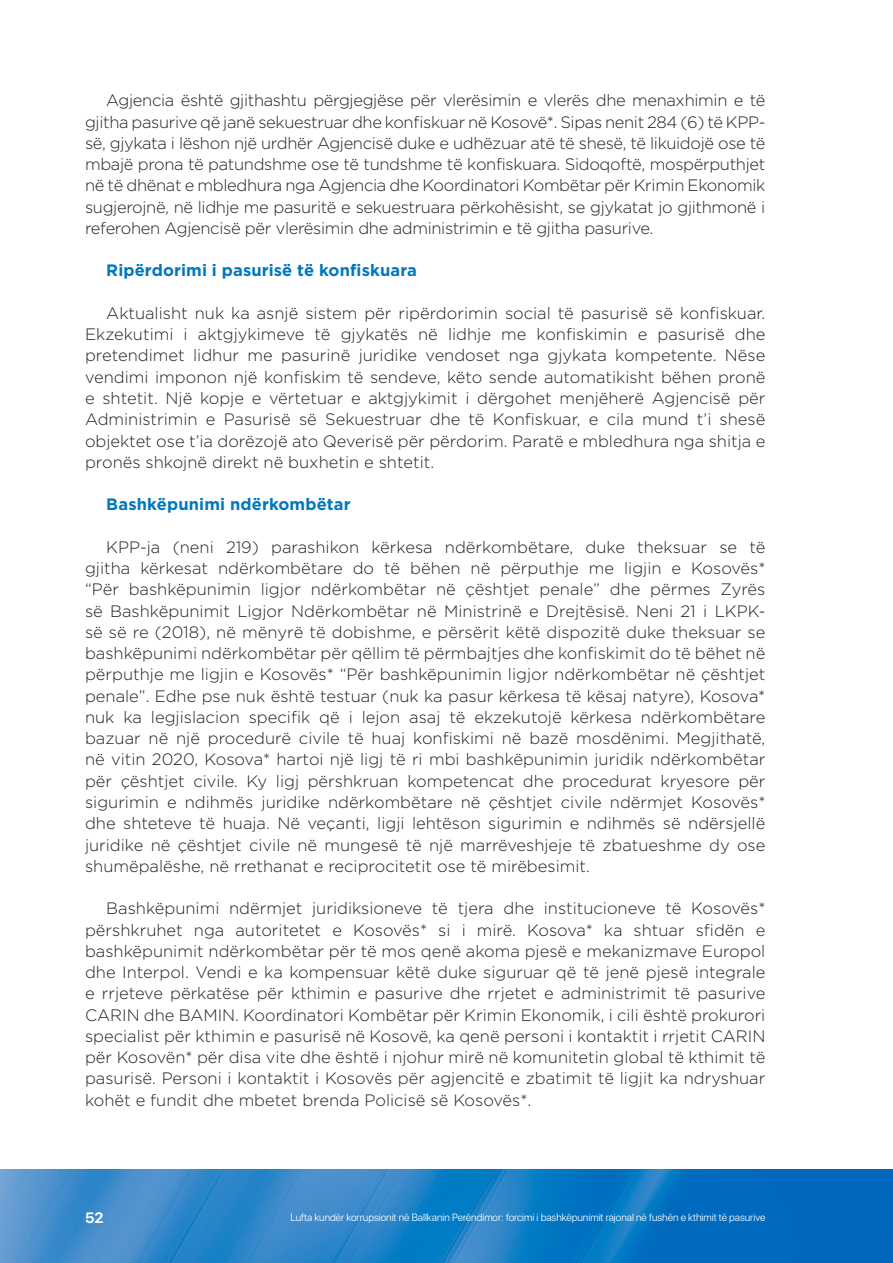
<style>
.page{position:relative;width:893px;height:1263px;background:#fff}
.page>*{position:absolute;margin:0;border:0;box-sizing:border-box;transform-origin:0 0}
.tekst{font:300 16.5px/21.3px "Gotham";color:#231f20;text-align:justify}
.tekst-2{font:700 16.5px "Gotham";letter-spacing:.01em;color:#0077bf}
.t1{font:700 15px "SF Pro Display";color:#fff}
.t2{font:300 10.5px "SF Pro Display";color:#fff}
</style>
<div class="page">
<img style="left:0;top:1169px;width:893px;height:94px">
<p class="tekst" style="left:85px;top:89px;width:682px;text-indent:21px">Agjencia është gjithashtu përgjegjëse për vlerësimin e vlerës dhe menaxhimin e të gjitha pasurive që janë sekuestruar dhe konfiskuar në Kosovë*. Sipas nenit 284 (6) të KPP&shy;së, gjykata i lëshon një urdhër Agjencisë duke e udhëzuar atë të shesë, të likuidojë ose të mbajë prona të patundshme ose të tundshme të konfiskuara. Sidoqoftë, mospërputhjet në të dhënat e mbledhura nga Agjencia dhe Koordinatori Kombëtar për Krimin Ekonomik sugjerojnë, në lidhje me pasuritë e sekuestruara përkohësisht, se gjykatat jo gjithmonë i referohen Agjencisë për vlerësimin dhe administrimin e të gjitha pasurive.</p>
<p class="tekst-2" style="left:106px;top:260px;width:312px">Ripërdorimi i pasurisë të konfiskuara</p>
<p class="tekst" style="left:85px;top:302px;width:682px;text-indent:21px">Aktualisht nuk ka asnjë sistem për ripërdorimin social të pasurisë së konfiskuar.<br>Ekzekutimi i aktgjykimeve të gjykatës në lidhje me konfiskimin e pasurisë dhe pretendimet lidhur me pasurinë juridike vendoset nga gjykata kompetente. Nëse vendimi imponon një konfiskim të sendeve, këto sende automatikisht bëhen pronë e shtetit. Një kopje e vërtetuar e aktgjykimit i dërgohet menjëherë Agjencisë për Administrimin e Pasurisë së Sekuestruar dhe të Konfiskuar, e cila mund t’i shesë objektet ose t’ia dorëzojë ato Qeverisë për përdorim. Paratë e mbledhura nga shitja e pronës shkojnë direkt në buxhetin e shtetit.</p>
<p class="tekst-2" style="left:106px;top:493px;width:246px">Bashkëpunimi ndërkombëtar</p>
<p class="tekst" style="left:85px;top:536px;width:682px;text-indent:21px">KPP-ja (neni 219) parashikon kërkesa ndërkombëtare, duke theksuar se të gjitha kërkesat ndërkombëtare do të bëhen në përputhje me ligjin e Kosovës* “Për bashkëpunimin ligjor ndërkombëtar në çështjet penale” dhe përmes Zyrës së Bashkëpunimit Ligjor Ndërkombëtar në Ministrinë e Drejtësisë. Neni 21 i LKPK&shy;së së re (2018), në mënyrë të dobishme, e përsërit këtë dispozitë duke theksuar se bashkëpunimi ndërkombëtar për qëllim të përmbajtjes dhe konfiskimit do të bëhet në përputhje me ligjin e Kosovës* “Për bashkëpunimin ligjor ndërkombëtar në çështjet penale”. Edhe pse nuk është testuar (nuk ka pasur kërkesa të kësaj natyre), Kosova* nuk ka legjislacion specifik që i lejon asaj të ekzekutojë kërkesa ndërkombëtare bazuar në një procedurë civile të huaj konfiskimi në bazë mosdënimi. Megjithatë, në vitin 2020, Kosova* hartoi një ligj të ri mbi bashkëpunimin juridik ndërkombëtar për çështjet civile. Ky ligj përshkruan kompetencat dhe procedurat kryesore për sigurimin e ndihmës juridike ndërkombëtare në çështjet civile ndërmjet Kosovës* dhe shteteve të huaja. Në veçanti, ligji lehtëson sigurimin e ndihmës së ndërsjellë juridike në çështjet civile në mungesë të një marrëveshjeje të zbatueshme dy ose shumëpalëshe, në rrethanat e reciprocitetit ose të mirëbesimit.</p>
<p class="tekst" style="left:85px;top:897px;width:682px;text-indent:21px">Bashkëpunimi ndërmjet juridiksioneve të tjera dhe institucioneve të Kosovës* përshkruhet nga autoritetet e Kosovës* si i mirë. Kosova* ka shtuar sfidën e bashkëpunimit ndërkombëtar për të mos qenë akoma pjesë e mekanizmave Europol dhe Interpol. Vendi e ka kompensuar këtë duke siguruar që të jenë pjesë integrale e rrjeteve përkatëse për kthimin e pasurive dhe rrjetet e administrimit të pasurive CARIN dhe BAMIN. Koordinatori Kombëtar për Krimin Ekonomik, i cili është prokurori specialist për kthimin e pasurisë në Kosovë, ka qenë personi i kontaktit i rrjetit CARIN për Kosovën* për disa vite dhe është i njohur mirë në komunitetin global të kthimit të pasurisë. Personi i kontaktit i Kosovës për agjencitë e zbatimit të ligjit ka ndryshuar kohët e fundit dhe mbetet brenda Policisë së Kosovës*.</p>
<p class="t1" style="left:85px;top:1206px;width:20px">52</p>
<p class="t2" style="left:290px;top:1210px;width:476px">Lufta kundër korrupsionit në Ballkanin Perëndimor: forcimi i bashkëpunimit rajonal në fushën e kthimit të pasurive</p>
</div>
